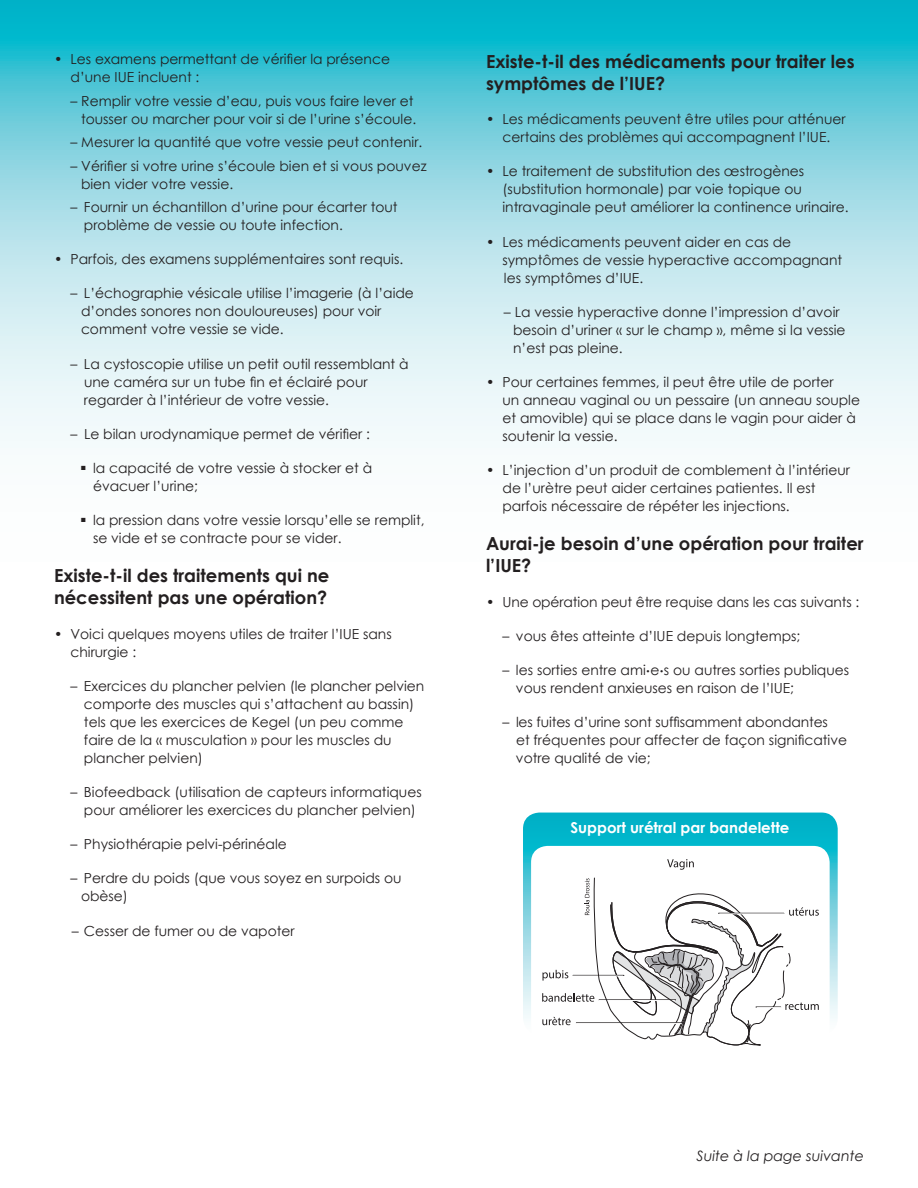
<style>
.page{position:relative;width:918px;height:1188px;background:#fff}
.page>*{position:absolute;margin:0;border:0;box-sizing:border-box;transform-origin:0 0}
.t1{font:700 18px/22.5px "Century Gothic";color:#231f20}
.t2{font:700 15px "Century Gothic";color:#fff}
.t3{font:italic 14.4px "Century Gothic";color:#231f20}
.t4{font:13.8px/18px "Century Gothic";color:#231f20}
.s1{font-size:7.5px}
</style>
<div class="page">
<svg style="left:0;top:0;width:918px;height:448px;background:#9adce6"></svg>
<svg style="left:523px;top:813px;width:315px;height:206px;background:#21bccf"></svg>
<div style="left:531px;top:846px;width:299px;height:207px;background:#fff;border-radius:16px"></div>
<svg style="left:667px;top:859px;width:27px;height:11px"></svg>
<svg style="left:542px;top:877px;width:277px;height:169px"></svg>
<p class="t4" style="left:70px;top:50px;width:321px;text-indent:-16px">• Les examens permettant de vérifier la présence d’une IUE incluent :</p>
<p class="t4" style="left:70px;top:92px;width:347px;text-align:right">– Remplir votre vessie d’eau, puis vous faire lever et tousser ou marcher pour voir si de l’urine s’écoule.</p>
<p class="t4" style="left:70px;top:133px;width:353px">– Mesurer la quantité que votre vessie peut contenir.</p>
<p class="t4" style="left:81px;top:156px;width:347px;text-indent:-11px">– Vérifier si votre urine s’écoule bien et si vous pouvez bien vider votre vessie.</p>
<p class="t4" style="left:84px;top:198px;width:315px;text-indent:-14px">– Fournir un échantillon d’urine pour écarter tout problème de vessie ou toute infection.</p>
<p class="t4" style="left:54px;top:250px;width:351px">• Parfois, des examens supplémentaires sont requis.</p>
<p class="t4" style="left:81px;top:284px;width:334px;text-indent:-11px">– L’échographie vésicale utilise l’imagerie (à l’aide d’ondes sonores non douloureuses) pour voir comment votre vessie se vide.</p>
<p class="t4" style="left:84px;top:354px;width:326px;text-indent:-14px">– La cystoscopie utilise un petit outil ressemblant à une caméra sur un tube fin et éclairé pour regarder à l’intérieur de votre vessie.</p>
<p class="t4" style="left:71px;top:425px;width:301px">– Le bilan urodynamique permet de vérifier :</p>
<p class="t4" style="left:93px;top:459px;width:281px;text-indent:-12px">■ la capacité de votre vessie à stocker et à évacuer l’urine;</p>
<p class="t4" style="left:93px;top:511px;width:333px;text-indent:-12px">■ la pression dans votre vessie lorsqu’elle se remplit, se vide et se contracte pour se vider.</p>
<p class="t1" style="left:54px;top:564px;width:277px">Existe-t-il des traitements qui ne nécessitent pas une opération?</p>
<p class="t4" style="left:70px;top:624px;width:323px;text-indent:-16px">• Voici quelques moyens utiles de traiter l’IUE sans chirurgie :</p>
<p class="t4" style="left:84px;top:677px;width:342px;text-indent:-14px">– Exercices du plancher pelvien (le plancher pelvien comporte des muscles qui s’attachent au bassin) tels que les exercices de Kegel (un peu comme faire de la « musculation » pour les muscles du plancher pelvien)</p>
<p class="t4" style="left:70px;top:783px;width:353px;text-align:center">– Biofeedback (utilisation de capteurs informatiques pour améliorer les exercices du plancher pelvien)</p>
<p class="t4" style="left:70px;top:835px;width:218px">– Physiothérapie pelvi-périnéale</p>
<p class="t4" style="left:81px;top:869px;width:322px;text-indent:-11px">– Perdre du poids (que vous soyez en surpoids ou obèse)</p>
<p class="t4" style="left:72px;top:921px;width:224px">– Cesser de fumer ou de vapoter</p>
<p class="t1" style="left:486px;top:49px;width:370px">Existe-t-il des médicaments pour traiter les symptômes de l’IUE?</p>
<p class="t4" style="left:486px;top:110px;width:361px;text-align:center">• Les médicaments peuvent être utiles pour atténuer certains des problèmes qui accompagnent l’IUE.</p>
<p class="t4" style="left:502px;top:162px;width:348px;text-indent:-16px">• Le traitement de substitution des œstrogènes (substitution hormonale) par voie topique ou intravaginale peut améliorer la continence urinaire.</p>
<p class="t4" style="left:502px;top:232px;width:341px;text-indent:-16px">• Les médicaments peuvent aider en cas de symptômes de vessie hyperactive accompagnant les symptômes d’IUE.</p>
<p class="t4" style="left:513px;top:303px;width:334px;text-indent:-9px">– La vessie hyperactive donne l’impression d’avoir besoin d’uriner « sur le champ », même si la vessie n’est pas pleine.</p>
<p class="t4" style="left:502px;top:373px;width:359px;text-indent:-16px">• Pour certaines femmes, il peut être utile de porter<br>un anneau vaginal ou un pessaire (un anneau souple et amovible) qui se place dans le vagin pour aider à soutenir la vessie.</p>
<p class="t4" style="left:502px;top:461px;width:349px;text-indent:-16px">• L’injection d’un produit de comblement à l’intérieur de l’urètre peut aider certaines patientes. Il est parfois nécessaire de répéter les injections.</p>
<p class="t1" style="left:486px;top:532px;width:379px">Aurai-je besoin d’une opération pour traiter l’IUE?</p>
<p class="t4" style="left:486px;top:592px;width:375px">• Une opération peut être requise dans les cas suivants :</p>
<p class="t4" style="left:502px;top:627px;width:300px">– vous êtes atteinte d’IUE depuis longtemps;</p>
<p class="t4" style="left:516px;top:661px;width:335px;text-indent:-14px">– les sorties entre ami<span class="s1">•</span>e<span class="s1">•</span>s ou autres sorties publiques vous rendent anxieuses en raison de l’IUE;</p>
<p class="t4" style="left:516px;top:713px;width:333px;text-indent:-13px">– les fuites d’urine sont suffisamment abondantes<br>et fréquentes pour affecter de façon significative votre qualité de vie;</p>
<p class="t2" style="left:571px;top:818px;width:221px">Support urétral par bandelette</p>
<p class="t3" style="left:697px;top:1147px;width:169px">Suite à la page suivante</p>
</div>
